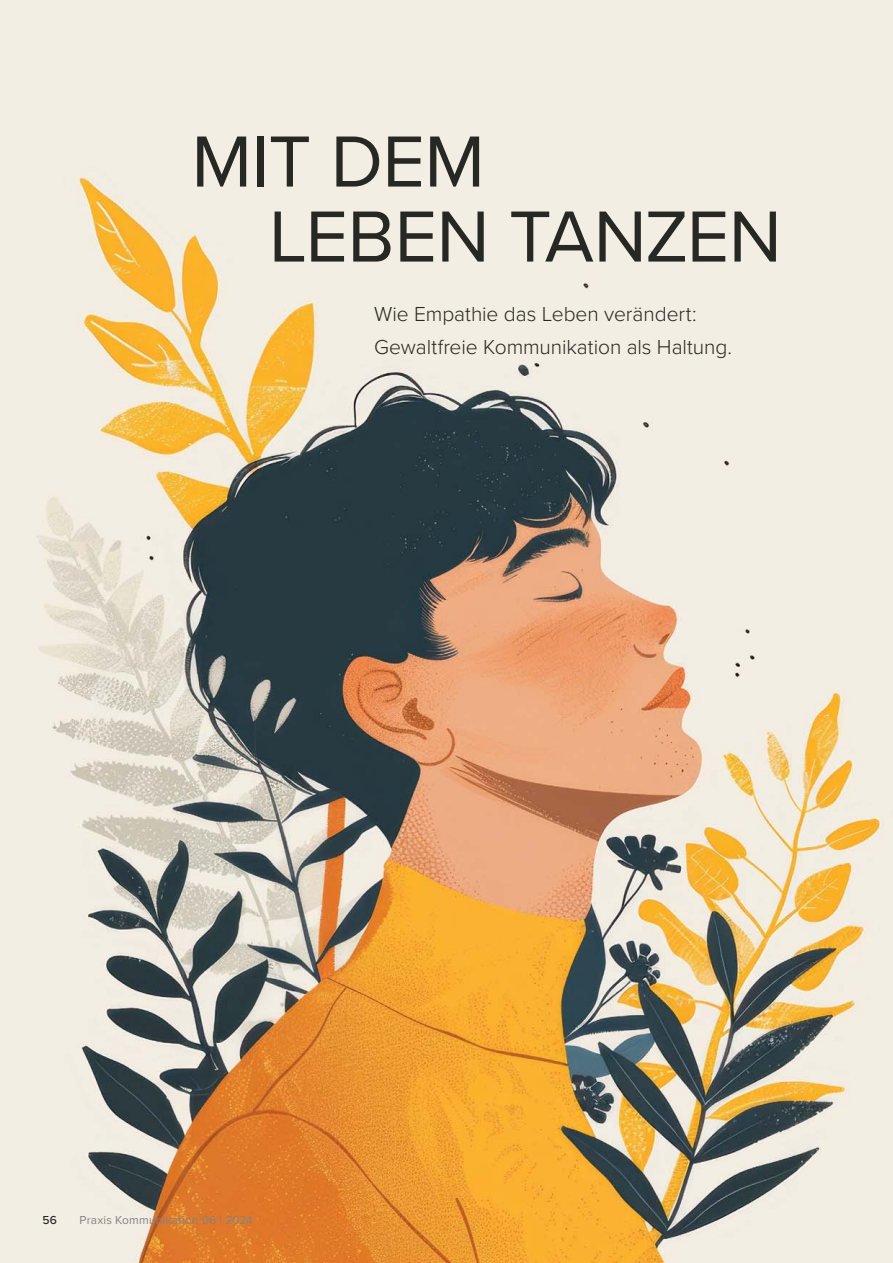
<style>
.page{position:relative;width:893px;height:1263px;background:#fff}
.page>*{position:absolute;margin:0;border:0;box-sizing:border-box;transform-origin:0 0}
.t1{font:75px/75px "Proxima Nova";letter-spacing:-.01em;color:#272724}
.t2{font:300 21px/33px "Proxima Nova";letter-spacing:-.005em;color:#272724}
.t3{font:12px "Proxima Nova";letter-spacing:.015em;color:#838282}
.t4{font:500 12px "Proxima Nova";color:#272724}
</style>
<div class="page">
<img style="left:0;top:0;width:893px;height:1263px">
<h1 class="t1" style="left:269px;top:132px;width:514px;text-indent:-77px">MIT DEM<br>LEBEN TANZEN</h1>
<p class="t2" style="left:374px;top:299px;width:359px">Wie Empathie das Leben verändert:<br>Gewaltfreie Kommunikation als Haltung.</p>
<p class="t4" style="left:43px;top:1215px;width:16px">56</p>
<p class="t3" style="left:80px;top:1215px;width:175px">Praxis Kommunikation 06 | 2024</p>
</div>
